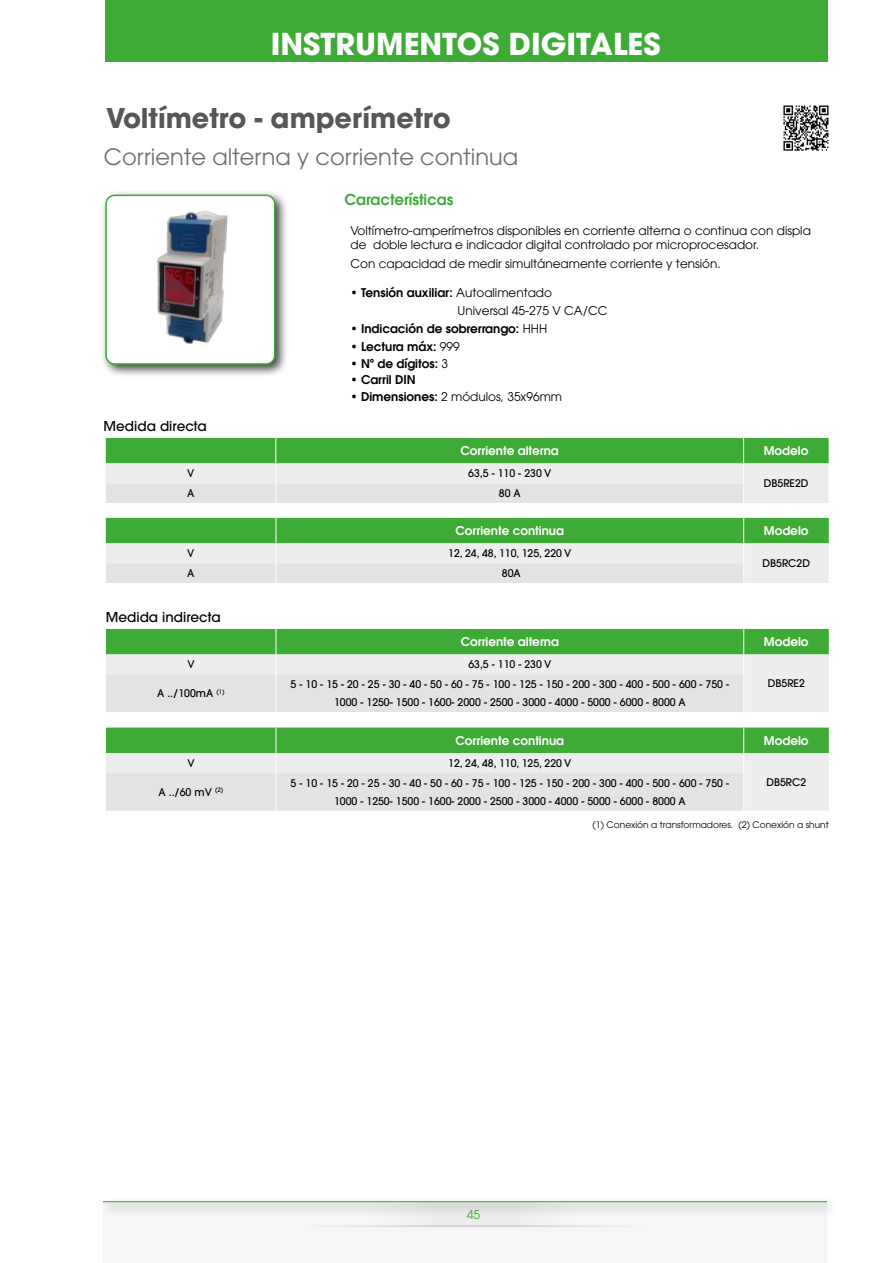
<style>
.page{position:relative;width:893px;height:1263px;background:#fff}
.page>*{position:absolute;margin:0;border:0;box-sizing:border-box;transform-origin:0 0}
.t1{font:700 30px "ITC Avant Garde Std";color:#fff}
.t2{font:700 27px "ITC Avant Garde Std";color:#575756}
.t3{font:22.5px "ITC Avant Garde Std";color:#706f6f}
.t4{font:600 15px "ITC Avant Garde Std";color:#3fab37}
.t5{font:500 13.5px "ITC Avant Garde Std";color:#000}
.t6{font:12px/18px "ITC Avant Garde Std";color:#000}
.t7{font:600 12px "ITC Avant Garde Std";color:#fff}
.t8{font:600 12px "ITC Avant Garde Std";color:#000}
.t9{font:12px "ITC Avant Garde Std";color:#3fab37}
.t10{font:500 10.5px/18px "ITC Avant Garde Std";color:#000;text-align:center}
.t11{font:9px "ITC Avant Garde Std";color:#000}
.s1{font-weight:600}
.s2{font-weight:400}
</style>
<div class="page">
<div style="left:105px;top:0;width:723px;height:61px;background:#3fab37"></div>
<div style="left:100px;top:190px;width:189px;height:188px;background:#000;opacity:.75"></div>
<div style="left:106px;top:195px;width:169px;height:169px;background:#fff;border-radius:9px"></div>
<div style="left:105px;top:195px;width:170px;height:170px;border:2px solid #3fab37;border-radius:9px"></div>
<div style="left:104px;top:1202px;width:723px;height:61px;background:#f6f6f6"></div>
<div style="left:473px;top:1202px;width:100px;height:25px;background:#ededed"></div>
<div style="left:373px;top:1202px;width:100px;height:25px;background:#ededed"></div>
<hr style="left:474px;top:1225px;width:186px;height:2px;background:#c6c6c6">
<hr style="left:288px;top:1225px;width:186px;height:2px;background:#c6c6c6">
<div style="left:99px;top:1196px;width:740px;height:19px;background:#000;opacity:.75"></div>
<hr style="left:103px;top:1201px;width:724px;height:1px;background:#3fab37">
<img style="left:157px;top:211px;width:71px;height:133px">
<svg style="left:106px;top:629px;width:723px;height:83px;background:#b4d5b1"></svg>
<hr style="left:276px;top:674px;width:1px;height:38px;background:#fff">
<hr style="left:743px;top:674px;width:1px;height:38px;background:#fff">
<svg style="left:106px;top:728px;width:723px;height:83px;background:#b4d5b2"></svg>
<hr style="left:276px;top:773px;width:1px;height:38px;background:#fff">
<hr style="left:743px;top:773px;width:1px;height:38px;background:#fff">
<svg style="left:106px;top:438px;width:723px;height:65px;background:#a7d0a4"></svg>
<svg style="left:106px;top:518px;width:723px;height:65px;background:#a7d0a4"></svg>
<img style="left:783px;top:105px;width:46px;height:46px">
<h1 class="t1" style="left:271px;top:24px;width:391px">INSTRUMENTOS DIGITALES</h1>
<h2 class="t2" style="left:106px;top:100px;width:346px">Voltímetro - amperímetro</h2>
<h3 class="t3" style="left:104px;top:143px;width:416px">Corriente alterna y corriente continua</h3>
<h3 class="t4" style="left:344px;top:190px;width:110px">Características</h3>
<p class="t6" style="left:350px;top:223px;width:462px;line-height:14.4px">Voltímetro-amperímetros disponibles en corriente alterna o continua con displa de doble lectura e indicador digital controlado por microprocesador.</p>
<p class="t6" style="left:350px;top:254px;width:372px">Con capacidad de medir simultáneamente corriente y tensión.</p>
<p class="t5" style="left:104px;top:418px;width:105px">Medida directa</p>
<p class="t6" style="left:458px;top:284px;width:151px;text-indent:-107px"><span class="s1">• Tensión auxiliar:</span> Autoalimentado<br>Universal 45-275 V CA/CC</p>
<p class="t8" style="left:350px;top:321px;width:198px">• Indicación de sobrerrango: <span class="s2">HHH</span></p>
<p class="t8" style="left:350px;top:339px;width:111px">• Lectura máx: <span class="s2">999</span></p>
<p class="t8" style="left:350px;top:355px;width:99px">• Nº de dígitos: <span class="s2">3</span></p>
<p class="t8" style="left:350px;top:372px;width:67px">• Carril DIN</p>
<p class="t6" style="left:350px;top:387px;width:213px"><span class="s1">• Dimensiones:</span> 2 módulos, 35x96mm</p>
<p class="t7" style="left:461px;top:443px;width:100px">Corriente alterna</p>
<p class="t7" style="left:764px;top:443px;width:46px">Modelo</p>
<p class="t10" style="left:187px;top:464px;width:9px">V</p>
<p class="t10" style="left:468px;top:464px;width:85px">63,5 - 110 - 230 V</p>
<p class="t10" style="left:764px;top:474px;width:46px">DB5RE2D</p>
<p class="t10" style="left:187px;top:484px;width:9px">A</p>
<p class="t10" style="left:499px;top:484px;width:23px">80 A</p>
<p class="t7" style="left:456px;top:523px;width:110px">Corriente continua</p>
<p class="t7" style="left:764px;top:523px;width:46px">Modelo</p>
<p class="t10" style="left:187px;top:544px;width:9px">V</p>
<p class="t10" style="left:448px;top:544px;width:125px">12, 24, 48, 110, 125, 220 V</p>
<p class="t10" style="left:762px;top:554px;width:49px">DB5RC2D</p>
<p class="t10" style="left:187px;top:564px;width:9px">A</p>
<p class="t10" style="left:502px;top:564px;width:20px">80A</p>
<p class="t5" style="left:106px;top:609px;width:116px">Medida indirecta</p>
<p class="t7" style="left:461px;top:634px;width:100px">Corriente alterna</p>
<p class="t7" style="left:764px;top:634px;width:46px">Modelo</p>
<p class="t10" style="left:187px;top:655px;width:9px">V</p>
<p class="t10" style="left:468px;top:655px;width:85px">63,5 - 110 - 230 V</p>
<p class="t10" style="left:768px;top:674px;width:39px">DB5RE2</p>
<p class="t10" style="left:157px;top:684px;width:69px">A ../100mA <sup>(1)</sup></p>
<p class="t10" style="left:291px;top:675px;width:440px">5 - 10 - 15 - 20 - 25 - 30 - 40 - 50 - 60 - 75 - 100 - 125 - 150 - 200 - 300 - 400 - 500 - 600 - 750 -<br>1000 - 1250- 1500 - 1600- 2000 - 2500 - 3000 - 4000 - 5000 - 6000 - 8000 A</p>
<p class="t7" style="left:456px;top:732px;width:110px">Corriente continua</p>
<p class="t7" style="left:764px;top:732px;width:46px">Modelo</p>
<p class="t10" style="left:187px;top:754px;width:9px">V</p>
<p class="t10" style="left:448px;top:754px;width:125px">12, 24, 48, 110, 125, 220 V</p>
<p class="t10" style="left:766px;top:773px;width:41px">DB5RC2</p>
<p class="t10" style="left:158px;top:783px;width:66px">A ../60 mV <sup>(2)</sup></p>
<p class="t10" style="left:291px;top:774px;width:440px">5 - 10 - 15 - 20 - 25 - 30 - 40 - 50 - 60 - 75 - 100 - 125 - 150 - 200 - 300 - 400 - 500 - 600 - 750 -<br>1000 - 1250- 1500 - 1600- 2000 - 2500 - 3000 - 4000 - 5000 - 6000 - 8000 A</p>
<p class="t11" style="left:592px;top:819px;width:238px">(1) Conexión a transformadores. (2) Conexión a shunt</p>
<p class="t9" style="left:467px;top:1207px;width:15px">45</p>
</div>
